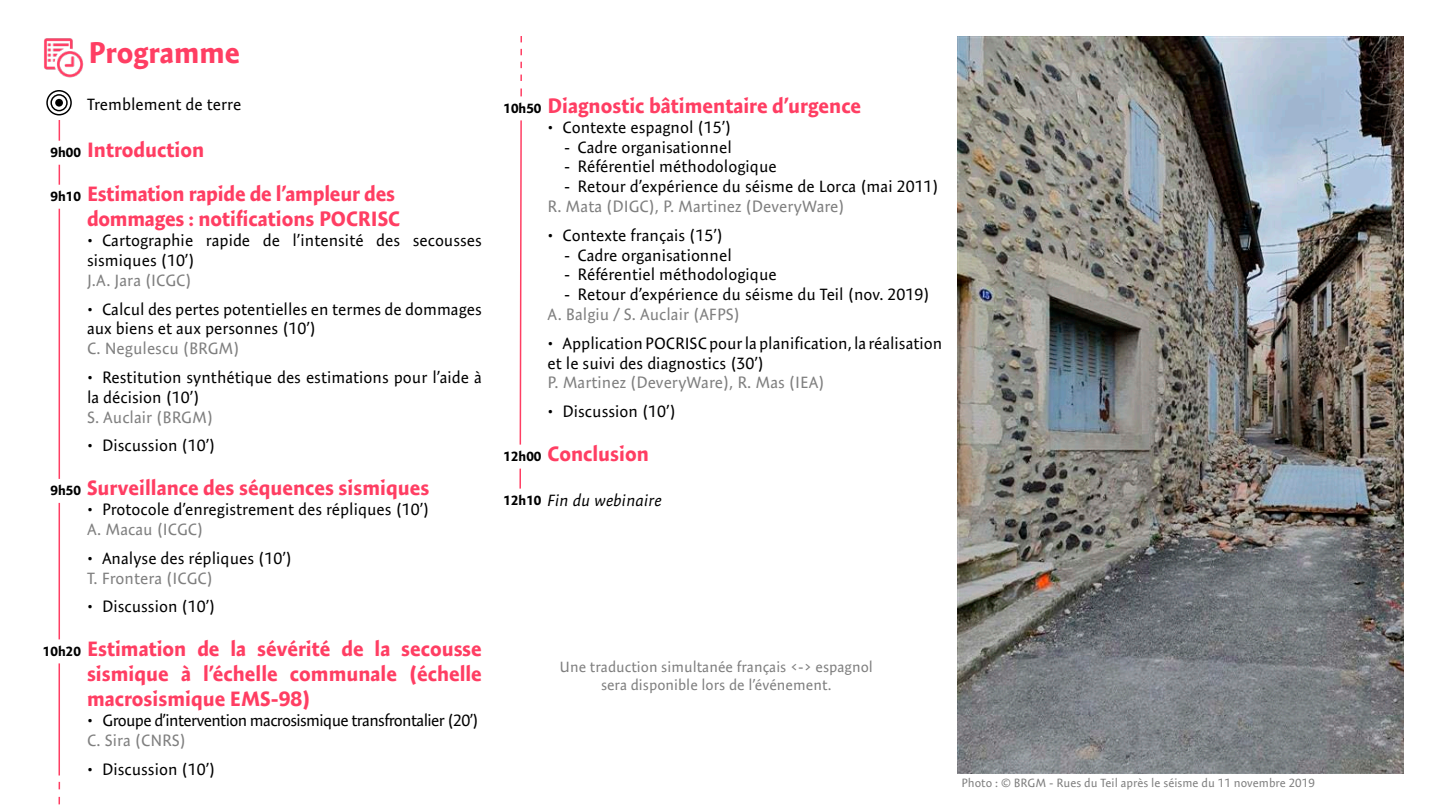
<style>
.page{position:relative;width:1440px;height:810px;background:#fff}
.page>*{position:absolute;margin:0;border:0;box-sizing:border-box;transform-origin:0 0}
._2-_titre{font:700 30px "Expo Sans Pro";color:#ff3e63}
._2-_titre-2{font:700 21px/25.2px "Expo Sans Pro";color:#ff3e63}
._3-_sujet{font:16.5px/19.8px "Expo Sans Pro";color:#000}
._4-_orateur{font:16.5px "Expo Sans Pro";color:#7f7f7f}
._3-_sujet-2{font:16.5px "Expo Sans Pro";letter-spacing:-.04em;color:#000}
._4-_orateur-2{font:italic 16.5px "Expo Sans Pro";color:#000}
._3-_sujet-3{font:15px/18px "Expo Sans Pro";color:#7f7f7f;text-align:center}
._1-_horaire{font:700 13.5px "Expo Sans Pro";color:#000}
._3-_sujet-4{font:12px "Expo Sans Pro";color:#7f7f7f}
</style>
<div class="page">
<hr style="left:59px;top:120px;width:1px;height:656px;background:#ff3e63">
<div style="left:50px;top:94px;width:18px;height:17px;border:2px solid #000;border-radius:50%"></div>
<div style="left:46px;top:90px;width:26px;height:26px;border:2px solid #000;border-radius:50%"></div>
<div style="left:55px;top:99px;width:8px;height:8px;background:#000;border-radius:50%"></div>
<svg style="left:519px;top:88px;width:3px;height:401px"></svg>
<svg style="left:520px;top:36px;width:2px;height:45px"></svg>
<svg style="left:59px;top:782px;width:1px;height:22px"></svg>
<img style="left:44px;top:38px;width:40px;height:40px">
<img style="left:957px;top:36px;width:447px;height:738px">
<div style="left:503px;top:96px;width:39px;height:24px;background:#fff"></div>
<div style="left:503px;top:445px;width:39px;height:24px;background:#fff"></div>
<div style="left:51px;top:141px;width:30px;height:24px;background:#fff"></div>
<div style="left:51px;top:185px;width:30px;height:24px;background:#fff"></div>
<div style="left:51px;top:479px;width:30px;height:24px;background:#fff"></div>
<div style="left:43px;top:639px;width:38px;height:24px;background:#fff"></div>
<p class="_2-_titre" style="left:89px;top:34px;width:153px">Programme</p>
<p class="_3-_sujet" style="left:87px;top:94px;width:156px">Tremblement de terre</p>
<p class="_1-_horaire" style="left:51px;top:144px;width:32px">9h00</p>
<p class="_2-_titre-2" style="left:87px;top:137px;width:119px">Introduction</p>
<p class="_1-_horaire" style="left:51px;top:188px;width:32px">9h10</p>
<p class="_2-_titre-2" style="left:87px;top:181px;width:315px">Estimation rapide de l’ampleur des dommages : notifications POCRISC</p>
<p class="_3-_sujet" style="left:87px;top:230px;width:396px">• Cartographie rapide de l’intensité des secousses sismiques (10’)</p>
<p class="_4-_orateur" style="left:87px;top:270px;width:106px">J.A. Jara (ICGC)</p>
<p class="_3-_sujet" style="left:87px;top:299px;width:396px">• Calcul des pertes potentielles en termes de dommages aux biens et aux personnes (10’)</p>
<p class="_4-_orateur" style="left:87px;top:339px;width:154px">C. Negulescu (BRGM)</p>
<p class="_3-_sujet" style="left:87px;top:367px;width:396px">• Restitution synthétique des estimations pour l’aide à la décision (10’)</p>
<p class="_4-_orateur" style="left:87px;top:407px;width:128px">S. Auclair (BRGM)</p>
<p class="_3-_sujet" style="left:87px;top:436px;width:130px">• Discussion (10’)</p>
<p class="_1-_horaire" style="left:51px;top:482px;width:32px">9h50</p>
<p class="_2-_titre-2" style="left:87px;top:475px;width:344px">Surveillance des séquences sismiques</p>
<p class="_3-_sujet" style="left:87px;top:499px;width:344px">• Protocole d’enregistrement des répliques (10’)</p>
<p class="_4-_orateur" style="left:87px;top:520px;width:118px">A. Macau (ICGC)</p>
<p class="_3-_sujet" style="left:87px;top:548px;width:207px">• Analyse des répliques (10’)</p>
<p class="_4-_orateur" style="left:87px;top:568px;width:127px">T. Frontera (ICGC)</p>
<p class="_3-_sujet" style="left:87px;top:597px;width:130px">• Discussion (10’)</p>
<p class="_1-_horaire" style="left:43px;top:643px;width:40px">10h20</p>
<p class="_2-_titre-2" style="left:87px;top:636px;width:396px;text-align:justify">Estimation de la sévérité de la secousse sismique à l’échelle communale (échelle macrosismique EMS-98)</p>
<p class="_3-_sujet-2" style="left:87px;top:711px;width:393px">• Groupe d’intervention macrosismique transfrontalier (20’)</p>
<p class="_4-_orateur" style="left:87px;top:731px;width:101px">C. Sira (CNRS)</p>
<p class="_3-_sujet" style="left:87px;top:759px;width:130px">• Discussion (10’)</p>
<p class="_1-_horaire" style="left:503px;top:100px;width:40px">10h50</p>
<p class="_2-_titre-2" style="left:548px;top:93px;width:315px">Diagnostic bâtimentaire d’urgence</p>
<p class="_3-_sujet" style="left:548px;top:117px;width:185px">• Contexte espagnol (15’)</p>
<p class="_3-_sujet" style="left:564px;top:137px;width:169px">- Cadre organisationnel</p>
<p class="_3-_sujet" style="left:564px;top:157px;width:214px">- Référentiel méthodologique</p>
<p class="_3-_sujet" style="left:564px;top:176px;width:376px">- Retour d’expérience du séisme de Lorca (mai 2011)</p>
<p class="_4-_orateur" style="left:548px;top:197px;width:299px">R. Mata (DIGC), P. Martinez (DeveryWare)</p>
<p class="_3-_sujet" style="left:548px;top:225px;width:177px">• Contexte français (15’)</p>
<p class="_3-_sujet" style="left:564px;top:245px;width:169px">- Cadre organisationnel</p>
<p class="_3-_sujet" style="left:564px;top:265px;width:214px">- Référentiel méthodologique</p>
<p class="_3-_sujet" style="left:564px;top:284px;width:367px">- Retour d’expérience du séisme du Teil (nov. 2019)</p>
<p class="_4-_orateur" style="left:548px;top:305px;width:194px">A. Balgiu / S. Auclair (AFPS)</p>
<p class="_3-_sujet" style="left:548px;top:333px;width:396px">• Application POCRISC pour la planification, la réalisation et le suivi des diagnostics (30’)</p>
<p class="_4-_orateur" style="left:548px;top:373px;width:279px">P. Martinez (DeveryWare), R. Mas (IEA)</p>
<p class="_3-_sujet" style="left:548px;top:401px;width:130px">• Discussion (10’)</p>
<p class="_1-_horaire" style="left:503px;top:448px;width:40px">12h00</p>
<p class="_2-_titre-2" style="left:548px;top:441px;width:103px">Conclusion</p>
<p class="_1-_horaire" style="left:503px;top:492px;width:40px">12h10</p>
<p class="_4-_orateur-2" style="left:548px;top:491px;width:116px">Fin du webinaire</p>
<p class="_3-_sujet-3" style="left:560px;top:658px;width:315px">Une traduction simultanée français &lt;-&gt; espagnol sera disponible lors de l’événement.</p>
<p class="_3-_sujet-4" style="left:962px;top:775px;width:355px">Photo : © BRGM - Rues du Teil après le séisme du 11 novembre 2019</p>
</div>
